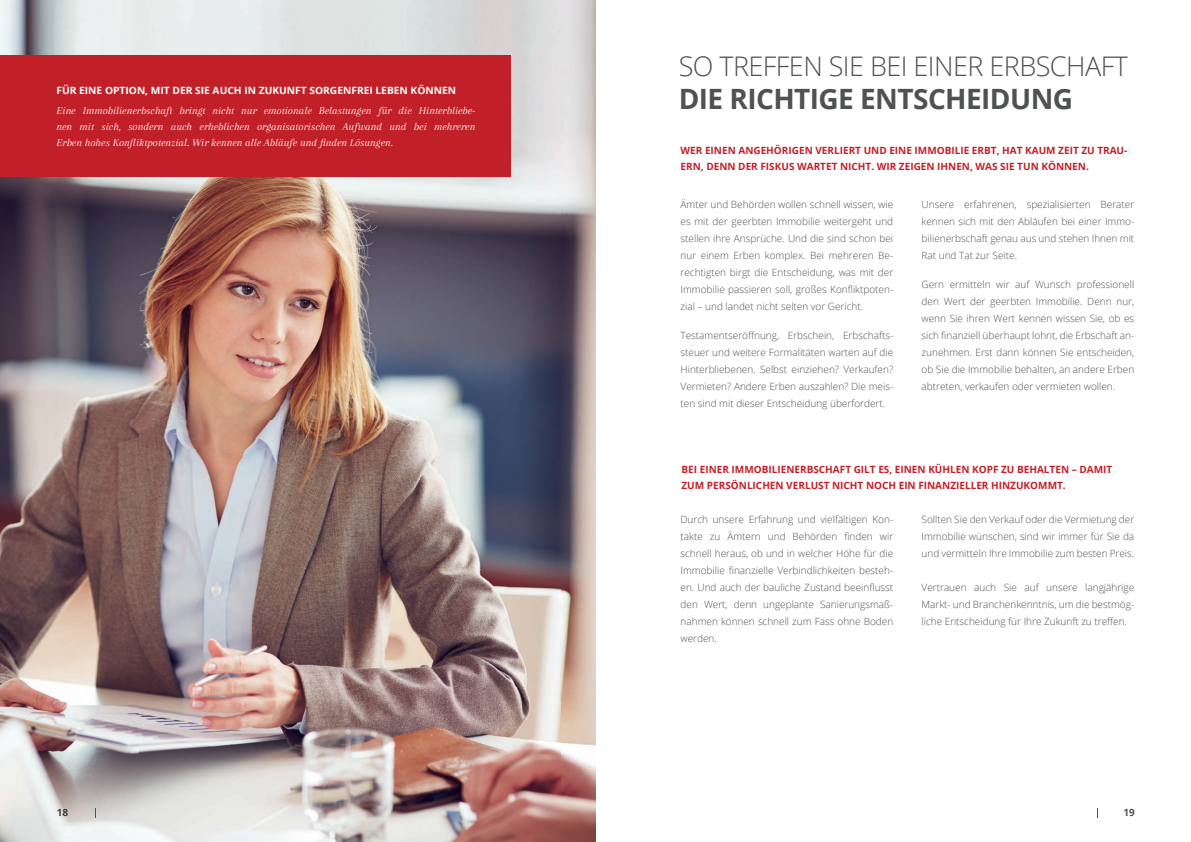
<style>
.page{position:relative;width:1191px;height:842px;background:#fff}
.page>*{position:absolute;margin:0;border:0;box-sizing:border-box;transform-origin:0 0}
.t1{font:700 28px "Open Sans";letter-spacing:-.02em;color:#4f5152}
.t2{font:300 27px "Open Sans";letter-spacing:-.02em;color:#4f5152}
.t3{font:italic 11px/16px "Arapey";color:#fff;text-align:justify}
.t4{font:300 10px/17px "Open Sans";color:#4f5152;text-align:justify}
.t5{font:700 10px/16px "Open Sans";color:#c22028}
.t6{font:700 10px "Open Sans";color:#fff}
.t7{font:700 10px "Open Sans";color:#4f5152}
.t8{font:700 10px "Open Sans";color:#3b3f3f}
</style>
<div class="page">
<img style="left:0;top:0;width:595px;height:842px">
<svg style="left:57px;top:809px;width:11px;height:7px"></svg>
<div style="left:0;top:55px;width:510px;height:122px;background:#c22028"></div>
<p class="t6" style="left:56px;top:84px;width:401px">FÜR EINE OPTION, MIT DER SIE AUCH IN ZUKUNFT SORGENFREI LEBEN KÖNNEN</p>
<p class="t3" style="left:56px;top:103px;width:420px">Eine Immobilienerbschaft bringt nicht nur emotionale Belastungen für die Hinterbliebe&shy;nen mit sich, sondern auch erheblichen organisatorischen Aufwand und bei mehreren Erben hohes Konfliktpotenzial. Wir kennen alle Abläufe und finden Lösungen.</p>
<p class="t8" style="left:57px;top:805px;width:13px">18</p>
<h2 class="t2" style="left:678px;top:48px;width:451px">SO TREFFEN SIE BEI EINER ERBSCHAFT</h2>
<h1 class="t1" style="left:678px;top:79px;width:396px">DIE RICHTIGE ENTSCHEIDUNG</h1>
<p class="t5" style="left:680px;top:142px;width:448px">WER EINEN ANGEHÖRIGEN VERLIERT UND EINE IMMOBILIE ERBT, HAT KAUM ZEIT ZU TRAU-<br>ERN, DENN DER FISKUS WARTET NICHT. WIR ZEIGEN IHNEN, WAS SIE TUN KÖNNEN.</p>
<p class="t4" style="left:680px;top:195px;width:214px">Ämter und Behörden wollen schnell wissen, wie es mit der geerbten Immobilie weitergeht und stellen ihre Ansprüche. Und die sind schon bei nur einem Erben komplex. Bei mehreren Be&shy;rechtigten birgt die Entscheidung, was mit der Immobilie passieren soll, großes Konfliktpoten&shy;zial – und landet nicht selten vor Gericht.</p>
<p class="t4" style="left:680px;top:326px;width:214px">Testamentseröffnung, Erbschein, Erbschafts&shy;steuer und weitere Formalitäten warten auf die Hinterbliebenen. Selbst einziehen? Verkaufen?<br>Vermieten? Andere Erben auszahlen? Die meis&shy;ten sind mit dieser Entscheidung überfordert.</p>
<p class="t4" style="left:921px;top:195px;width:214px">Unsere erfahrenen, spezialisierten Berater kennen sich mit den Abläufen bei einer Immo&shy;bilienerbschaft genau aus und stehen Ihnen mit Rat und Tat zur Seite.</p>
<p class="t4" style="left:921px;top:275px;width:214px">Gern ermitteln wir auf Wunsch professionell den Wert der geerbten Immobilie. Denn nur, wenn Sie ihren Wert kennen wissen Sie, ob es sich finanziell überhaupt lohnt, die Erbschaft an&shy;zunehmen. Erst dann können Sie entscheiden, ob Sie die Immobilie behalten, an andere Erben abtreten, verkaufen oder vermieten wollen.</p>
<p class="t5" style="left:681px;top:461px;width:432px">BEI EINER IMMOBILIENERBSCHAFT GILT ES, EINEN KÜHLEN KOPF ZU BEHALTEN – DAMIT<br>ZUM PERSÖNLICHEN VERLUST NICHT NOCH EIN FINANZIELLER HINZUKOMMT.</p>
<p class="t4" style="left:680px;top:511px;width:214px">Durch unsere Erfahrung und vielfältigen Kon&shy;takte zu Ämtern und Behörden finden wir schnell heraus, ob und in welcher Höhe für die Immobilie finanzielle Verbindlichkeiten besteh&shy;en. Und auch der bauliche Zustand beeinflusst den Wert, denn ungeplante Sanierungsmaß&shy;nahmen können schnell zum Fass ohne Boden werden.</p>
<p class="t4" style="left:921px;top:511px;width:214px">Sollten Sie den Verkauf oder die Vermietung der Immobilie wünschen, sind wir immer für Sie da und vermitteln Ihre Immobilie zum besten Preis.</p>
<p class="t4" style="left:921px;top:579px;width:214px">Vertrauen auch Sie auf unsere langjährige Markt- und Branchenkenntnis, um die bestmög&shy;liche Entscheidung für Ihre Zukunft zu treffen.</p>
<p class="t7" style="left:1123px;top:805px;width:13px">19</p>
</div>
